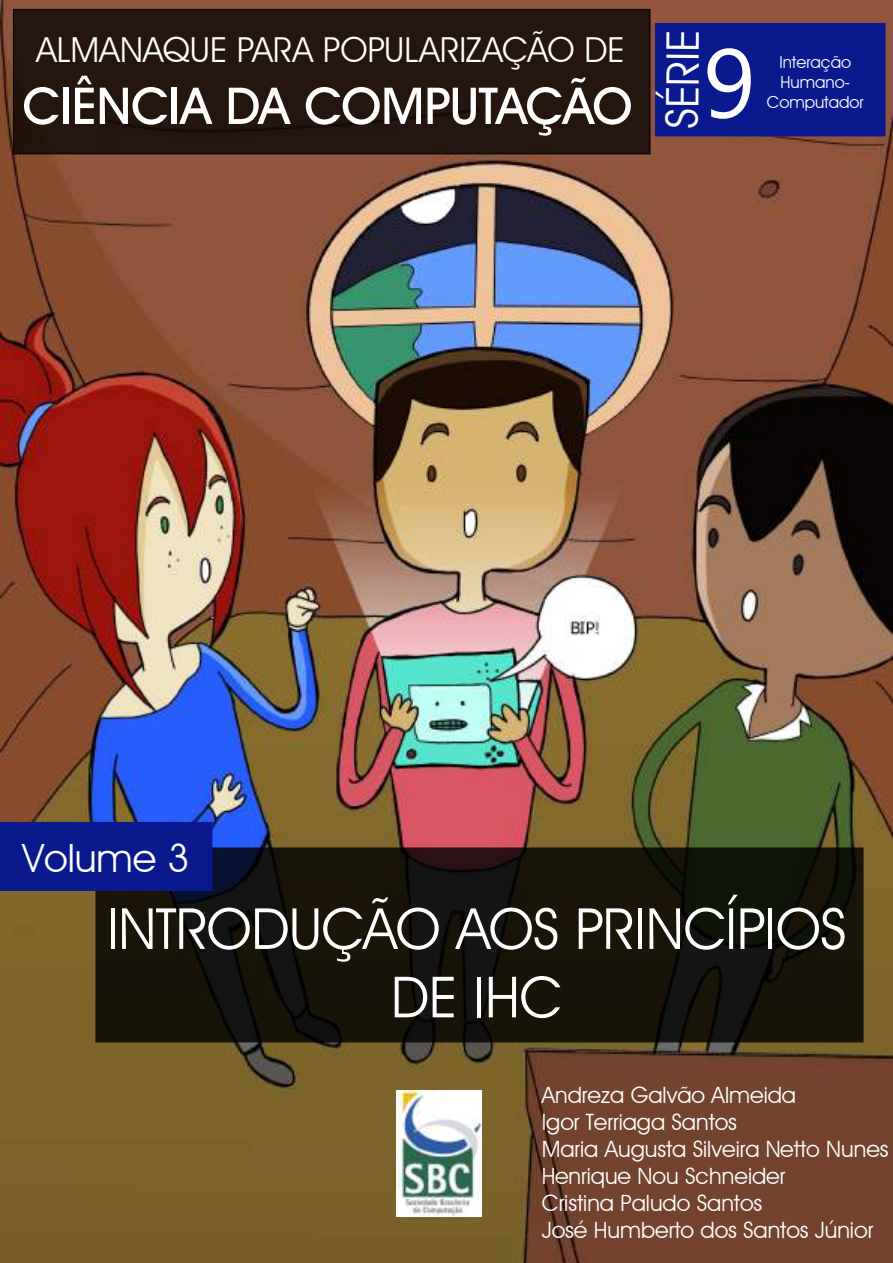
<style>
.page{position:relative;width:893px;height:1263px;background:#fff}
.page>*{position:absolute;margin:0;border:0;box-sizing:border-box;transform-origin:0 0}
.t1{font:97.5px "Microsoft New Tai Lue";color:#fff}
.t2{font:57px/68.4px "Decker";letter-spacing:-.005em;color:#fff;text-align:center}
.t3{font:700 51px "Decker";letter-spacing:-.015em;color:#fff}
.t4{font:45px "Decker";color:#fff}
.t5{font:39px "Decker";color:#fff}
.t6{font:34.5px "Decker";color:#fff}
.t7{font:22.5px/27px "Decker";color:#fff}
.t8{font:16.5px/19.8px "Decker";color:#fff;text-align:center}
</style>
<div class="page">
<img style="left:0;top:0;width:893px;height:1263px">
<div style="left:14px;top:10px;width:636px;height:144px;background:#24150f"></div>
<div style="left:655px;top:23px;width:230px;height:113px;background:#0a1a8e"></div>
<svg style="left:98px;top:850px;width:762px;height:189px;fill:#191409"></svg>
<div style="left:95px;top:847px;width:768px;height:195px;border:2px solid #000"></div>
<div style="left:0;top:822px;width:212px;height:69px;background:#0a1a8e"></div>
<img style="left:397px;top:1090px;width:84px;height:126px">
<div style="left:13px;top:9px;width:637px;height:145px;border:2px solid #000"></div>
<h3 class="t6" style="left:36px;top:28px;width:590px">ALMANAQUE PARA POPULARIZAÇÃO DE</h3>
<h3 class="t3" style="left:22px;top:75px;width:611px">CIÊNCIA DA COMPUTAÇÃO</h3>
<h3 class="t4" style="left:655px;top:128px;width:101px;rotate:-89deg">SÉRIE</h3>
<h1 class="t1" style="left:703px;top:27px;width:54px">9</h1>
<p class="t8" style="left:767px;top:52px;width:98px">Interação<br>Humano-<br>Computador</p>
<h3 class="t5" style="left:22px;top:834px;width:169px">Volume 3</h3>
<h2 class="t2" style="left:107px;top:894px;width:741px">INTRODUÇÃO AOS PRINCÍPIOS<br>DE IHC</h2>
<p class="t7" style="left:542px;top:1081px;width:348px">Andreza Galvão Almeida<br>Igor Terriaga Santos<br>Maria Augusta Silveira Netto Nunes<br>Henrique Nou Schneider<br>Cristina Paludo Santos<br>José Humberto dos Santos Júnior</p>
</div>
